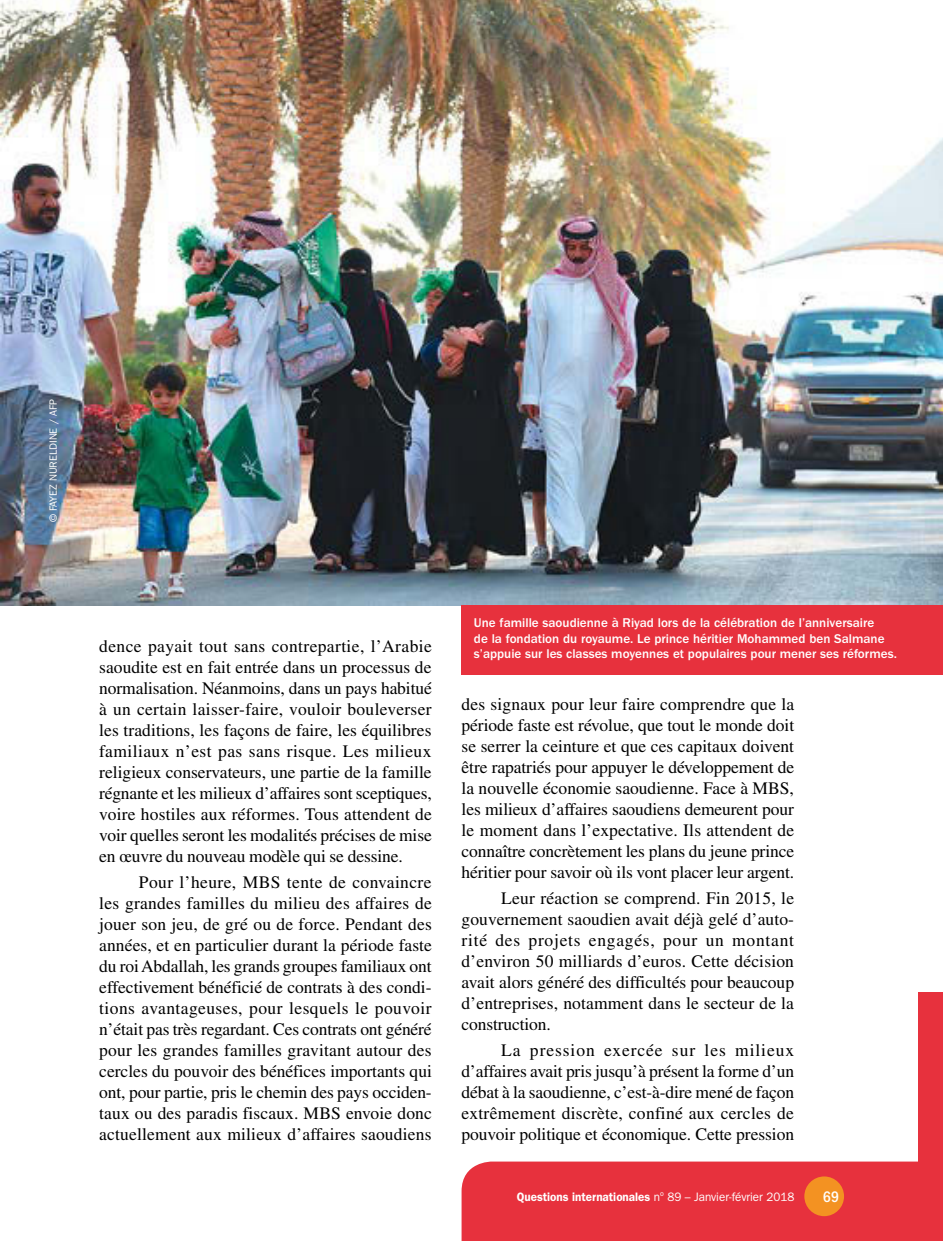
<style>
.page{position:relative;width:943px;height:1241px;background:#fff}
.page>*{position:absolute;margin:0;border:0;box-sizing:border-box;transform-origin:0 0}
._06_TXT_COURANT{font:17.5px/21px "Times LT Std";letter-spacing:-.005em;color:#000;text-align:justify}
.t1{font:500 condensed 15.75px "ITC Franklin Gothic Std";color:#fff}
.t2{font:500 13.12px/15.8px "ITC Franklin Gothic Std";color:#fff}
.t3{font:600 12.25px "ITC Franklin Gothic Std";color:#fff;scale:.95 1}
.t4{font:10.5px "ITC Franklin Gothic Std";color:#fff}
.s1{font-weight:400}
</style>
<div class="page">
<div style="left:461px;top:1161px;width:457px;height:79px;background:#e7313d"></div>
<div style="left:918px;top:992px;width:25px;height:248px;background:#e7313d"></div>
<div style="left:804px;top:1176px;width:40px;height:39px;background:#f39222;border-radius:50%"></div>
<img style="left:0;top:0;width:943px;height:605px">
<div style="left:461px;top:605px;width:482px;height:70px;background:#e7313d"></div>
<p class="t4" style="left:47px;top:522px;width:125px;rotate:-90deg">© FAYEZ NURELDINE / AFP</p>
<p class="_06_TXT_COURANT" style="left:99px;top:635px;width:334px">dence payait tout sans contrepartie, l’Arabie saoudite est en fait entrée dans un processus de normalisation. Néanmoins, dans un pays habitué à un certain laisser-faire, vouloir bouleverser les traditions, les façons de faire, les équilibres familiaux n’est pas sans risque. Les milieux religieux conservateurs, une partie de la famille régnante et les milieux d’affaires sont sceptiques, voire hostiles aux réformes. Tous attendent de voir quelles seront les modalités précises de mise en œuvre du nouveau modèle qui se dessine.</p>
<p class="_06_TXT_COURANT" style="left:99px;top:871px;width:334px;text-indent:40px">Pour l’heure, MBS tente de convaincre les grandes familles du milieu des affaires de jouer son jeu, de gré ou de force. Pendant des années, et en particulier durant la période faste du roi Abdallah, les grands groupes familiaux ont effectivement bénéficié de contrats à des condi&shy;tions avantageuses, pour lesquels le pouvoir n’était pas très regardant. Ces contrats ont généré pour les grandes familles gravitant autour des cercles du pouvoir des bénéfices importants qui ont, pour partie, pris le chemin des pays occiden&shy;taux ou des paradis fiscaux. MBS envoie donc actuellement aux milieux d’affaires saoudiens</p>
<p class="t2" style="left:474px;top:614px;width:424px">Une famille saoudienne à Riyad lors de la célébration de l’anniversaire<br>de la fondation du royaume. Le prince héritier Mohammed ben Salmane s’appuie sur les classes moyennes et populaires pour mener ses réformes.</p>
<p class="_06_TXT_COURANT" style="left:461px;top:693px;width:334px">des signaux pour leur faire comprendre que la période faste est révolue, que tout le monde doit se serrer la ceinture et que ces capitaux doivent être rapatriés pour appuyer le développement de la nouvelle économie saoudienne. Face à MBS, les milieux d’affaires saoudiens demeurent pour le moment dans l’expectative. Ils attendent de connaître concrètement les plans du jeune prince héritier pour savoir où ils vont placer leur argent.</p>
<p class="_06_TXT_COURANT" style="left:461px;top:887px;width:334px;text-indent:40px">Leur réaction se comprend. Fin 2015, le gouvernement saoudien avait déjà gelé d’auto&shy;rité des projets engagés, pour un montant d’environ 50 milliards d’euros. Cette décision avait alors généré des difficultés pour beaucoup d’entreprises, notamment dans le secteur de la construction.</p>
<p class="_06_TXT_COURANT" style="left:461px;top:1039px;width:334px;text-indent:40px">La pression exercée sur les milieux d’affaires avait pris jusqu’à présent la forme d’un débat à la saoudienne, c’est-à-dire mené de façon extrêmement discrète, confiné aux cercles de pouvoir politique et économique. Cette pression</p>
<p class="t3" style="left:516px;top:1188px;width:294px">Questions internationales <span class="s1">n</span><sup>o</sup> <span class="s1">89 – Janvier-février 2018</span></p>
<p class="t1" style="left:823px;top:1187px;width:18px">69</p>
</div>
